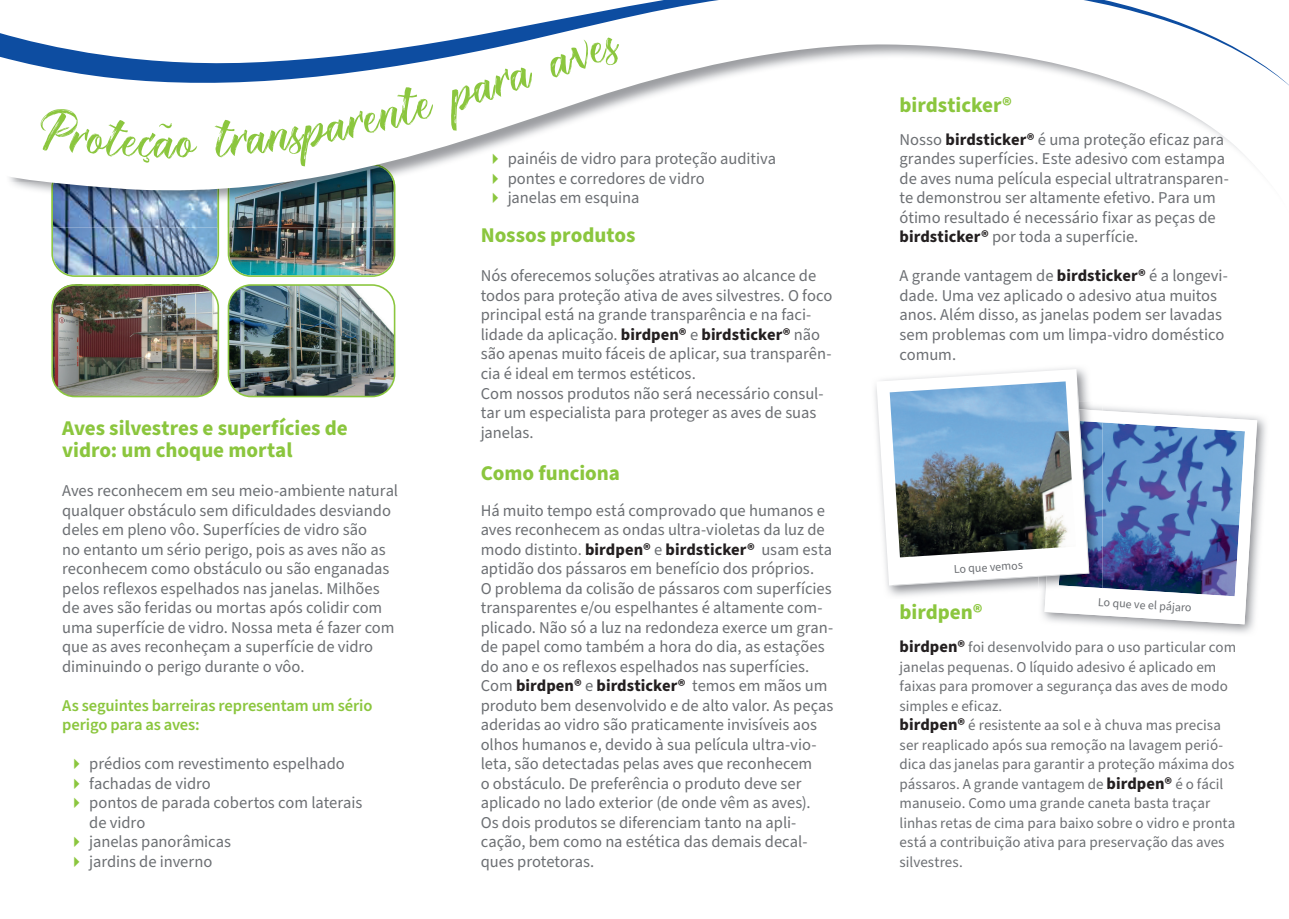
<style>
.page{position:relative;width:1289px;height:919px;background:#fff}
.page>*{position:absolute;margin:0;border:0;box-sizing:border-box;transform-origin:0 0}
.t1{font:54px "The Redlight";color:#8bc63e}
.t2{font:700 21px/22.5px "Source Sans Pro";letter-spacing:-.005em;color:#8bc63e}
.t3{font:16.5px/19.5px "Source Sans Pro";color:#6c6f73}
.t4{font:600 16.5px/19.5px "Source Sans Pro";letter-spacing:-.01em;color:#8bc63e}
.t5{font:15px/19.5px "Source Sans Pro";letter-spacing:.005em;color:#6c6f73}
.t6{font:12px "Source Sans Pro";color:#6c6f73}
.s1{color:#8bc63e}
.s2{font-weight:700;color:#231f20}
.s3{font-weight:700;font-size:16.5px;color:#231f20}
</style>
<div class="page">
<img style="left:54px;top:287px;width:163px;height:109px">
<div style="left:51px;top:284px;width:168px;height:113px;border:2px solid #8bc63e;border-radius:23px"></div>
<img style="left:228px;top:287px;width:166px;height:109px">
<div style="left:228px;top:284px;width:167px;height:113px;border:2px solid #8bc63e;border-radius:23px"></div>
<svg style="left:9px;top:85px;width:1237px;height:105px"></svg>
<svg style="left:0;top:0;width:1288px;height:85px"></svg>
<img style="left:1096px;top:417px;width:170px;height:216px">
<img style="left:876px;top:369px;width:381px;height:255px">
<img style="left:37px;top:64px;width:500px;height:213px">
<svg style="left:546px;top:35px;width:78px;height:45px"></svg>
<h1 class="t1" style="left:155px;top:106px;width:22px">ã</h1>
<p class="t2" style="left:62px;top:417px;width:287px">Aves silvestres e superfícies de vidro: um choque mortal</p>
<p class="t3" style="left:62px;top:481px;width:337px">Aves reconhecem em seu meio-ambiente natural qualquer obstáculo sem dificuldades desviando deles em pleno vôo. Superfícies de vidro são<br>no entanto um sério perigo, pois as aves não as reconhecem como obstáculo ou são enganadas pelos reflexos espelhados nas janelas. Milhões de aves são feridas ou mortas após colidir com uma superfície de vidro. Nossa meta é fazer com que as aves reconheçam a superfície de vidro diminuindo o perigo durante o vôo.</p>
<p class="t4" style="left:62px;top:696px;width:312px">As seguintes barreiras representam um sério perigo para as aves:</p>
<p class="t3" style="left:68px;top:754px;width:278px"><span class="s1">✔</span> prédios com revestimento espelhado</p>
<p class="t3" style="left:68px;top:774px;width:144px"><span class="s1">✔</span> fachadas de vidro</p>
<p class="t3" style="left:89px;top:793px;width:275px;text-indent:-21px"><span class="s1">✔</span> pontos de parada cobertos com laterais de vidro</p>
<p class="t3" style="left:68px;top:832px;width:164px"><span class="s1">✔</span> janelas panorâmicas</p>
<p class="t3" style="left:68px;top:852px;width:146px"><span class="s1">✔</span> jardins de inverno</p>
<p class="t3" style="left:486px;top:150px;width:291px"><span class="s1">✔</span> painéis de vidro para proteção auditiva</p>
<p class="t3" style="left:486px;top:169px;width:219px"><span class="s1">✔</span> pontes e corredores de vidro</p>
<p class="t3" style="left:486px;top:189px;width:154px"><span class="s1">✔</span> janelas em esquina</p>
<p class="t2" style="left:480px;top:225px;width:156px">Nossos produtos</p>
<p class="t3" style="left:480px;top:267px;width:353px">Nós oferecemos soluções atrativas ao alcance de todos para proteção ativa de aves silvestres. O foco principal está na grande transparência e na faci&shy;lidade da aplicação. <span class="s2">birdpen®</span> e <span class="s2">birdsticker®</span> não são apenas muito fáceis de aplicar, sua transparên&shy;cia é ideal em termos estéticos.<br>Com nossos produtos não será necessário consul&shy;tar um especialista para proteger as aves de suas janelas.</p>
<p class="t2" style="left:480px;top:462px;width:141px">Como funciona</p>
<p class="t3" style="left:480px;top:501px;width:354px">Há muito tempo está comprovado que humanos e aves reconhecem as ondas ultra-violetas da luz de modo distinto. <span class="s2">birdpen®</span> e <span class="s2">birdsticker®</span> usam esta aptidão dos pássaros em benefício dos próprios.<br>O problema da colisão de pássaros com superfícies transparentes e/ou espelhantes é altamente com&shy;plicado. Não só a luz na redondeza exerce um gran&shy;de papel como também a hora do dia, as estações do ano e os reflexos espelhados nas superfícies.<br>Com <span class="s2">birdpen®</span> e <span class="s2">birdsticker®</span> temos em mãos um produto bem desenvolvido e de alto valor. As peças aderidas ao vidro são praticamente invisíveis aos olhos humanos e, devido à sua película ultra-vio&shy;leta, são detectadas pelas aves que reconhecem<br>o obstáculo. De preferência o produto deve ser aplicado no lado exterior (de onde vêm as aves).<br>Os dois produtos se diferenciam tanto na apli&shy;cação, bem como na estética das demais decal&shy;ques protetoras.</p>
<p class="t2" style="left:899px;top:94px;width:114px">birdsticker®</p>
<p class="t3" style="left:899px;top:130px;width:331px">Nosso <span class="s2">birdsticker®</span> é uma proteção eficaz para grandes superfícies. Este adesivo com estampa de aves numa película especial ultratransparen&shy;te demonstrou ser altamente efetivo. Para um ótimo resultado é necessário fixar as peças de <span class="s2">birdsticker®</span> por toda a superfície.</p>
<p class="t3" style="left:899px;top:267px;width:330px">A grande vantagem de <span class="s2">birdsticker®</span> é a longevi&shy;dade. Uma vez aplicado o adesivo atua muitos anos. Além disso, as janelas podem ser lavadas sem problemas com um limpa-vidro doméstico comum.</p>
<p class="t6" style="left:953px;top:561px;width:71px;rotate:-4deg">Lo que vemos</p>
<p class="t6" style="left:1098px;top:593px;width:95px;rotate:4deg">Lo que ve el pájaro</p>
<p class="t2" style="left:899px;top:601px;width:84px">birdpen®</p>
<p class="t5" style="left:899px;top:638px;width:338px"><span class="s3">birdpen®</span> foi desenvolvido para o uso particular com janelas pequenas. O líquido adesivo é aplicado em faixas para promover a segurança das aves de modo simples e eficaz.<br><span class="s3">birdpen®</span> é resistente aa sol e à chuva mas precisa ser reaplicado após sua remoção na lavagem perió&shy;dica das janelas para garantir a proteção máxima dos pássaros. A grande vantagem de <span class="s3">birdpen®</span> é o fácil manuseio. Como uma grande caneta basta traçar linhas retas de cima para baixo sobre o vidro e pronta está a contribuição ativa para preservação das aves silvestres.</p>
</div>
